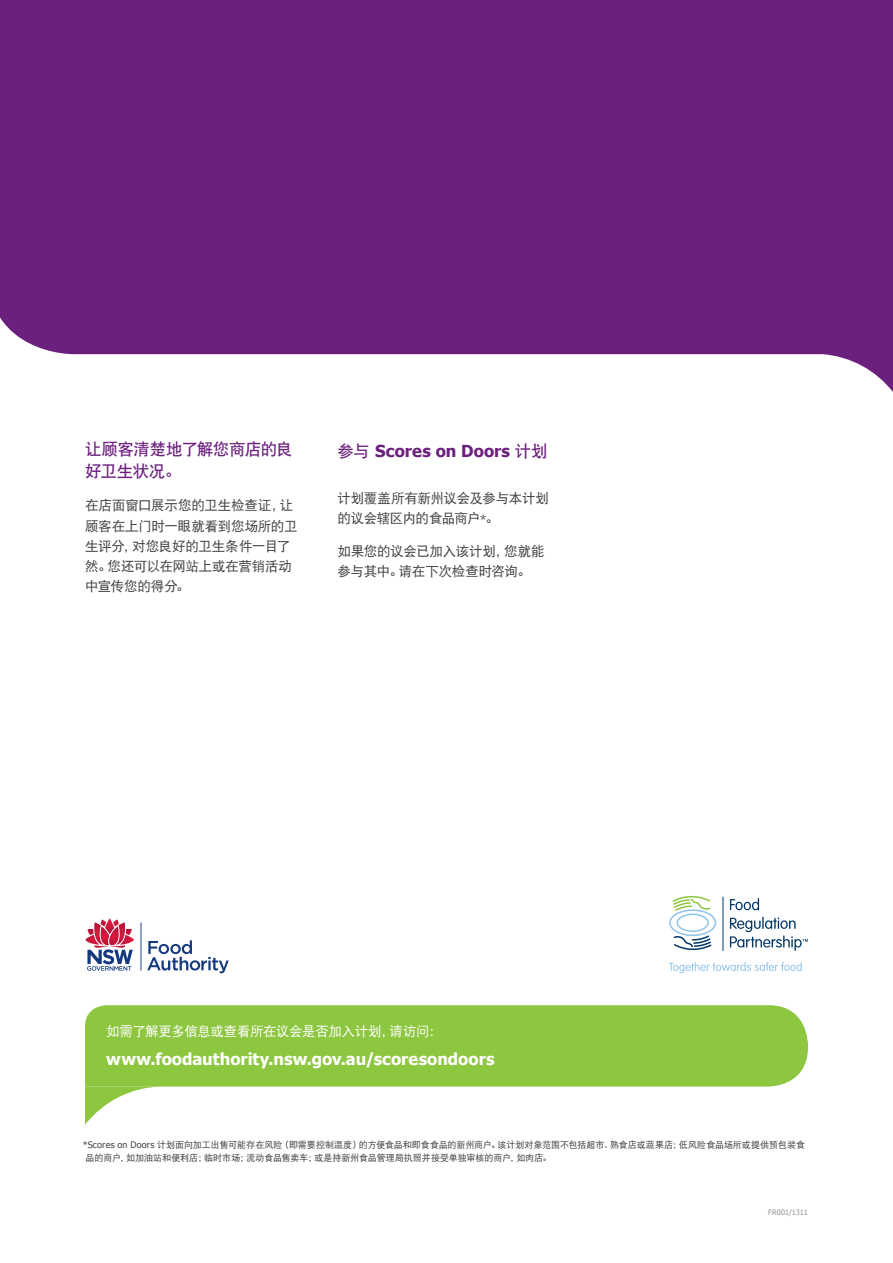
<style>
.page{position:relative;width:893px;height:1263px;background:#fff}
.page>*{position:absolute;margin:0;border:0;box-sizing:border-box;transform-origin:0 0}
.t1{font:700 16.5px "Tahoma";letter-spacing:.005em;color:#fff}
.t2{font:16.5px/22.5px "DFP Hei W7";letter-spacing:-.035em;color:#6c207e}
.t3{font:700 16.5px "Tahoma";letter-spacing:.005em;color:#6c207e}
.t4{font:13.5px/20.2px "DFP Hei W5";letter-spacing:-.02em;color:#414042}
.t5{font:13.5px "DFP Hei W5";letter-spacing:-.03em;color:#fff}
.t6{font:9px/13.5px "DFP Hei W5";letter-spacing:-.005em;color:#414042}
.t7{font:7.5px "Tahoma";letter-spacing:-.005em;color:#939598}
.s1{font-family:"DFP Hei W7";font-weight:400}
.s2{font-family:"Tahoma"}
</style>
<div class="page">
<svg style="left:85px;top:1086px;width:78px;height:39px"></svg>
<div style="left:85px;top:1005px;width:723px;height:81px;background:#8dc63f"></div>
<svg style="left:147px;top:940px;width:82px;height:33px"></svg>
<hr style="left:141px;top:922px;width:1px;height:49px;background:#15397f">
<svg style="left:85px;top:918px;width:49px;height:53px"></svg>
<svg style="left:669px;top:962px;width:133px;height:11px"></svg>
<svg style="left:730px;top:898px;width:29px;height:12px"></svg>
<div style="left:669px;top:909px;width:47px;height:27px;border:2px solid #90c3ea;border-radius:50%"></div>
<svg style="left:672px;top:896px;width:39px;height:16px"></svg>
<div style="left:677px;top:913px;width:32px;height:19px;border:2px solid #90c3ea;border-radius:50%"></div>
<svg style="left:673px;top:934px;width:39px;height:16px"></svg>
<hr style="left:723px;top:897px;width:1px;height:54px;background:#003768">
<svg style="left:730px;top:917px;width:78px;height:34px"></svg>
<svg style="left:0;top:0;width:893px;height:392px;background:#7a358a"></svg>
<h1 class="t2" style="left:85px;top:437px;width:209px">让顾客清楚地了解您商店的良好卫生状况。</h1>
<h2 class="t4" style="left:85px;top:495px;width:214px">在店面窗口展示您的卫生检查证，让顾客在上门时一眼就看到您场所的卫生评分，对您良好的卫生条件一目了然。您还可以在网站上或在营销活动中宣传您的得分。</h2>
<h1 class="t3" style="left:337px;top:440px;width:212px"><span class="s1">参与</span> Scores on Doors <span class="s1">计划</span></h1>
<h2 class="t4" style="left:337px;top:488px;width:213px">计划覆盖所有新州议会及参与本计划的议会辖区内的食品商户*。</h2>
<h2 class="t4" style="left:337px;top:541px;width:209px">如果您的议会已加入该计划，您就能参与其中。请在下次检查时咨询。</h2>
<h2 class="t5" style="left:106px;top:1024px;width:337px">如需了解更多信息或查看所在议会是否加入计划，请访问：</h2>
<h1 class="t1" style="left:106px;top:1048px;width:390px">www.foodauthority.nsw.gov.au/scoresondoors</h1>
<p class="t6" style="left:86px;top:1138px;width:721px;text-indent:-3px"><span class="s2">*Scores on Doors</span> 计划面向加工出售可能存在风险（即需要控制温度）的方便食品和即食食品的新州商户。该计划对象范围不包括超市、熟食店或蔬果店；低风险食品场所或提供预包装食品的商户，如加油站和便利店；临时市场；流动食品售卖车；或是持新州食品管理局执照并接受单独审核的商户，如肉店。</p>
<p class="t7" style="left:768px;top:1207px;width:41px">FR001/1311</p>
</div>
